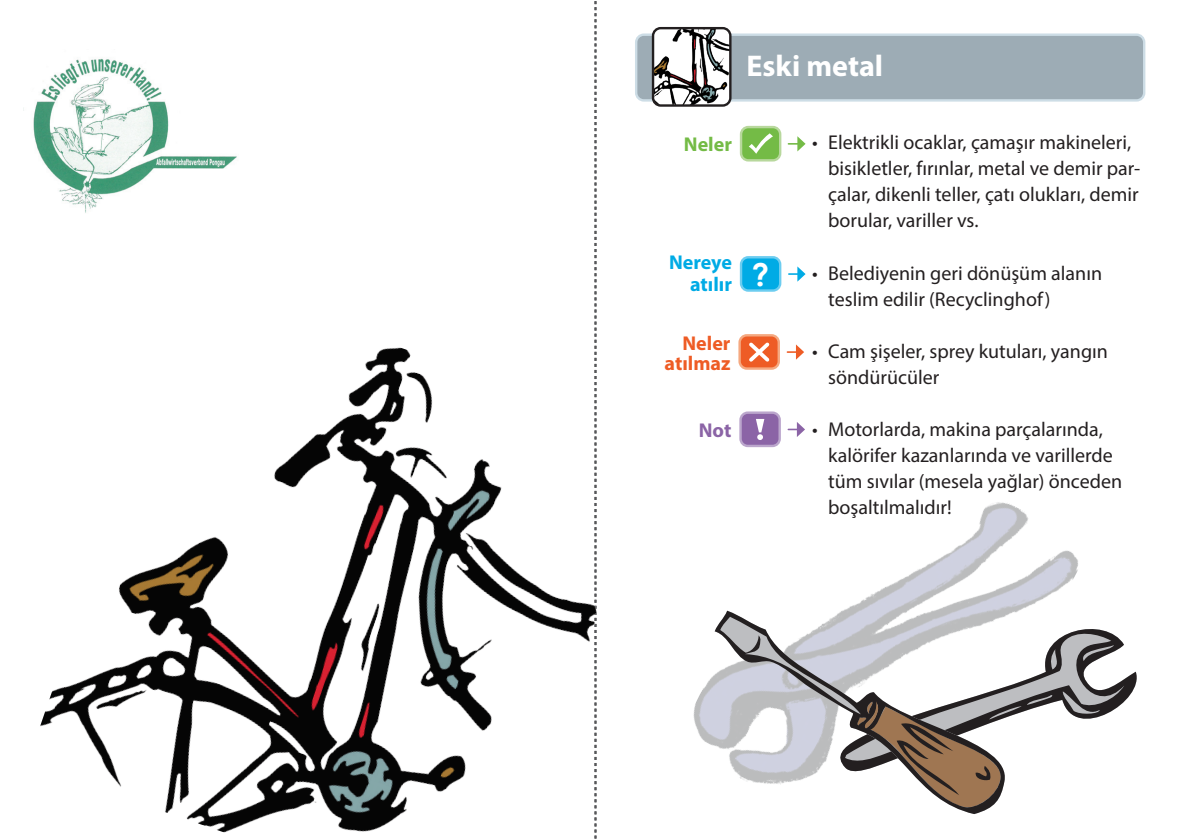
<style>
.page{position:relative;width:1191px;height:840px;background:#fff}
.page>*{position:absolute;margin:0;border:0;box-sizing:border-box;transform-origin:0 0}
.t1{font:700 31px "Century Gothic";color:#fff}
.t2{font:700 30px "Myriad Pro";color:#fff}
.t3{font:20px/26px "Myriad Pro";color:#231f20}
.t4{font:700 20px/22px "Myriad Pro";color:#00abe5;text-align:right}
.t5{font:700 20px/20px "Myriad Pro";color:#ee5c25;text-align:right}
.t6{font:700 20px "Myriad Pro";color:#74bb46}
.t7{font:700 20px "Myriad Pro";color:#8b64a6}
</style>
<div class="page">
<div style="left:636px;top:35px;width:508px;height:65px;background:#9dacb5;border-radius:8px"></div>
<div style="left:635px;top:33px;width:510px;height:68px;border:2px solid #cddde6;border-radius:8px"></div>
<img style="left:655px;top:30px;width:73px;height:74px">
<div style="left:652px;top:27px;width:79px;height:80px;border:2px solid #231f20;border-radius:8px"></div>
<img style="left:693px;top:429px;width:385px;height:385px">
<svg style="left:1012px;top:614px;width:125px;height:161px"></svg>
<svg style="left:714px;top:610px;width:298px;height:203px"></svg>
<svg style="left:857px;top:701px;width:144px;height:111px"></svg>
<svg style="left:594px;top:1px;width:2px;height:270px"></svg>
<div style="left:741px;top:257px;width:39px;height:33px;background:#00abe5;border-radius:7px"></div>
<div style="left:740px;top:256px;width:41px;height:35px;border:2px solid #6dcdf0;border-radius:7px"></div>
<svg style="left:789px;top:266px;width:16px;height:15px"></svg>
<svg style="left:787px;top:344px;width:17px;height:15px"></svg>
<div style="left:739px;top:335px;width:39px;height:33px;background:#ee5c25;border-radius:7px"></div>
<div style="left:738px;top:334px;width:42px;height:35px;border:2px solid #f5a981;border-radius:7px"></div>
<svg style="left:749px;top:342px;width:21px;height:20px"></svg>
<svg style="left:788px;top:136px;width:17px;height:15px"></svg>
<div style="left:741px;top:127px;width:39px;height:33px;background:#74bb46;border-radius:7px"></div>
<div style="left:740px;top:126px;width:41px;height:35px;border:2px solid #b8d89d;border-radius:7px"></div>
<svg style="left:749px;top:133px;width:24px;height:21px"></svg>
<svg style="left:788px;top:422px;width:17px;height:15px"></svg>
<div style="left:740px;top:412px;width:39px;height:33px;background:#8b64a6;border-radius:7px"></div>
<div style="left:739px;top:411px;width:42px;height:36px;border:2px solid #bba6cc;border-radius:7px"></div>
<svg style="left:756px;top:419px;width:8px;height:21px"></svg>
<img style="left:40px;top:273px;width:557px;height:566px">
<img style="left:23px;top:58px;width:214px;height:155px">
<h2 class="t2" style="left:746px;top:47px;width:138px">Eski metal</h2>
<p class="t6" style="left:684px;top:132px;width:49px">Neler</p>
<p class="t4" style="left:669px;top:250px;width:64px">Nereye atılır</p>
<p class="t5" style="left:664px;top:332px;width:67px">Neler atılmaz</p>
<p class="t7" style="left:699px;top:417px;width:34px">Not</p>
<h1 class="t1" style="left:752px;top:254px;width:19px">?</h1>
<p class="t3" style="left:828px;top:129px;width:314px;text-indent:-16px">• Elektrikli ocaklar, çamaşır makineleri, bisikletler, fırınlar, metal ve demir par&shy;çalar, dikenli teller, çatı olukları, demir borular, variller vs.</p>
<p class="t3" style="left:828px;top:259px;width:275px;text-indent:-16px">• Belediyenin geri dönüşüm alanın teslim edilir (Recyclinghof)</p>
<p class="t3" style="left:828px;top:337px;width:281px;text-indent:-16px">• Cam şişeler, sprey kutuları, yangın söndürücüler</p>
<p class="t3" style="left:828px;top:415px;width:295px;text-indent:-16px">• Motorlarda, makina parçalarında, kalörifer kazanlarında ve varillerde tüm sıvılar (mesela yağlar) önceden boşaltılmalıdır!</p>
</div>
